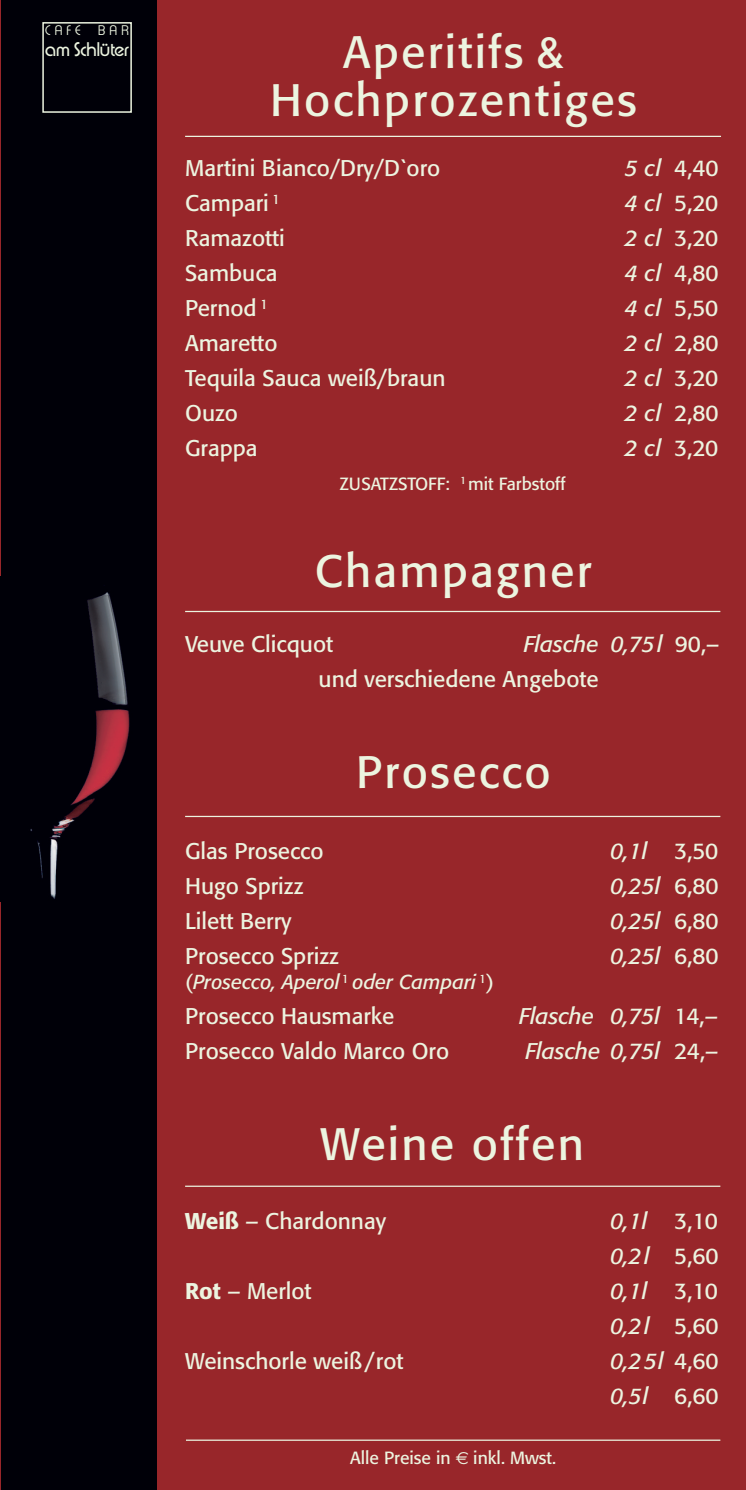
<style>
.page{position:relative;width:746px;height:1490px;background:#fff}
.page>*{position:absolute;margin:0;border:0;box-sizing:border-box;transform-origin:0 0}
.t1{font:45px/47.5px "Formata";letter-spacing:.05em;color:#ecf4e0;text-align:center}
.t2{font:22.5px/35px "Formata";color:#ecf4e0}
.t3{font:italic 22.5px/35px "Formata";color:#ecf4e0}
.t4{font:italic 20px "Formata";color:#ecf4e0}
.t5{font:19.25px "Expressa";color:#ecf4e0}
.t6{font:17.5px "Formata";color:#ecf4e0}
.t7{font:300 13.5px "Expressa";letter-spacing:.3em;color:#ecf4e0}
.s1{font-style:italic}
.s2{font-style:normal}
.s3{font-weight:500}
.s4{font-family:"Euro Sans"}
</style>
<div class="page">
<div style="left:146px;top:0;width:600px;height:1490px;background:#98262a"></div>
<div style="left:0;top:0;width:157px;height:1490px;background:#000008"></div>
<div style="left:42px;top:22px;width:90px;height:91px;border:2px solid #ecf4e0"></div>
<hr style="left:186px;top:1439px;width:534px;height:2px;background:#ecf4e0">
<hr style="left:0;top:0;width:1px;height:1490px;background:#98262a">
<hr style="left:185px;top:136px;width:536px;height:1px;background:#ecf4e0">
<hr style="left:185px;top:816px;width:535px;height:1px;background:#ecf4e0">
<hr style="left:185px;top:1185px;width:535px;height:2px;background:#ecf4e0">
<hr style="left:185px;top:611px;width:535px;height:1px;background:#ecf4e0">
<img style="left:30px;top:592px;width:100px;height:307px">
<p class="t7" style="left:45px;top:23px;width:37px">CAFE</p>
<p class="t7" style="left:98px;top:23px;width:32px">BAR</p>
<p class="t5" style="left:45px;top:38px;width:85px">am Schlüter</p>
<h1 class="t1" style="left:270px;top:32px;width:368px">Aperitifs &amp;<br>Hochprozentiges</h1>
<p class="t2" style="left:185px;top:152px;width:257px">Martini Bianco/Dry/D`oro</p>
<p class="t2" style="left:624px;top:152px;width:96px"><span class="s1">5 cl</span> 4,40</p>
<p class="t2" style="left:185px;top:187px;width:97px">Campari <sup>1</sup></p>
<p class="t2" style="left:624px;top:187px;width:95px"><span class="s1">4 cl</span> 5,20</p>
<p class="t2" style="left:185px;top:222px;width:101px">Ramazotti</p>
<p class="t2" style="left:624px;top:222px;width:95px"><span class="s1">2 cl</span> 3,20</p>
<p class="t2" style="left:185px;top:257px;width:94px">Sambuca</p>
<p class="t2" style="left:624px;top:257px;width:96px"><span class="s1">4 cl</span> 4,80</p>
<p class="t2" style="left:185px;top:292px;width:84px">Pernod <sup>1</sup></p>
<p class="t2" style="left:624px;top:292px;width:95px"><span class="s1">4 cl</span> 5,50</p>
<p class="t2" style="left:185px;top:327px;width:94px">Amaretto</p>
<p class="t2" style="left:624px;top:327px;width:96px"><span class="s1">2 cl</span> 2,80</p>
<p class="t2" style="left:185px;top:362px;width:262px">Tequila Sauca weiß/braun</p>
<p class="t2" style="left:624px;top:362px;width:95px"><span class="s1">2 cl</span> 3,20</p>
<p class="t2" style="left:185px;top:397px;width:54px">Ouzo</p>
<p class="t2" style="left:624px;top:397px;width:96px"><span class="s1">2 cl</span> 2,80</p>
<p class="t2" style="left:185px;top:432px;width:74px">Grappa</p>
<p class="t2" style="left:624px;top:432px;width:95px"><span class="s1">2 cl</span> 3,20</p>
<p class="t6" style="left:340px;top:476px;width:227px">ZUSATZSTOFF: <sup>1</sup> mit Farbstoff</p>
<h1 class="t1" style="left:315px;top:551px;width:278px">Champagner</h1>
<p class="t2" style="left:185px;top:628px;width:149px">Veuve Clicquot</p>
<p class="t2" style="left:318px;top:628px;width:402px;text-indent:205px"><span class="s1">Flasche 0,75l</span> 90,– und verschiedene Angebote</p>
<h1 class="t1" style="left:356px;top:752px;width:196px">Prosecco</h1>
<p class="t2" style="left:185px;top:835px;width:140px">Glas Prosecco</p>
<p class="t3" style="left:610px;top:835px;width:109px">0,1l <span class="s2">3,50</span></p>
<p class="t2" style="left:185px;top:870px;width:120px">Hugo Sprizz</p>
<p class="t3" style="left:610px;top:870px;width:110px">0,25l <span class="s2">6,80</span></p>
<p class="t2" style="left:185px;top:905px;width:108px">Lilett Berry</p>
<p class="t3" style="left:610px;top:905px;width:110px">0,25l <span class="s2">6,80</span></p>
<p class="t2" style="left:185px;top:940px;width:155px">Prosecco Sprizz</p>
<p class="t3" style="left:610px;top:940px;width:110px">0,25l <span class="s2">6,80</span></p>
<p class="t4" style="left:185px;top:973px;width:310px"><span class="s2">(</span>Prosecco, Aperol <sup>1</sup> oder Campari <sup>1</sup><span class="s2">)</span></p>
<p class="t2" style="left:185px;top:1000px;width:211px">Prosecco Hausmarke</p>
<p class="t3" style="left:519px;top:1000px;width:200px">Flasche 0,75l <span class="s2">14,–</span></p>
<p class="t2" style="left:185px;top:1035px;width:265px">Prosecco Valdo Marco Oro</p>
<p class="t3" style="left:525px;top:1035px;width:194px">Flasche 0,75l <span class="s2">24,–</span></p>
<h1 class="t1" style="left:320px;top:1124px;width:265px">Weine offen</h1>
<p class="t2" style="left:185px;top:1205px;width:202px"><span class="s3">Weiß</span> – Chardonnay</p>
<p class="t3" style="left:610px;top:1205px;width:110px">0,1l <span class="s2">3,10<br></span>0,2l <span class="s2">5,60</span></p>
<p class="t2" style="left:185px;top:1275px;width:128px"><span class="s3">Rot</span> – Merlot</p>
<p class="t3" style="left:610px;top:1275px;width:110px">0,1l <span class="s2">3,10<br></span>0,2l <span class="s2">5,60</span></p>
<p class="t2" style="left:185px;top:1345px;width:220px">Weinschorle weiß/rot</p>
<p class="t3" style="left:610px;top:1345px;width:110px">0,25l <span class="s2">4,60<br></span>0,5l <span class="s2">6,60</span></p>
<p class="t6" style="left:350px;top:1450px;width:207px">Alle Preise in <span class="s4">€</span> inkl. Mwst.</p>
</div>
